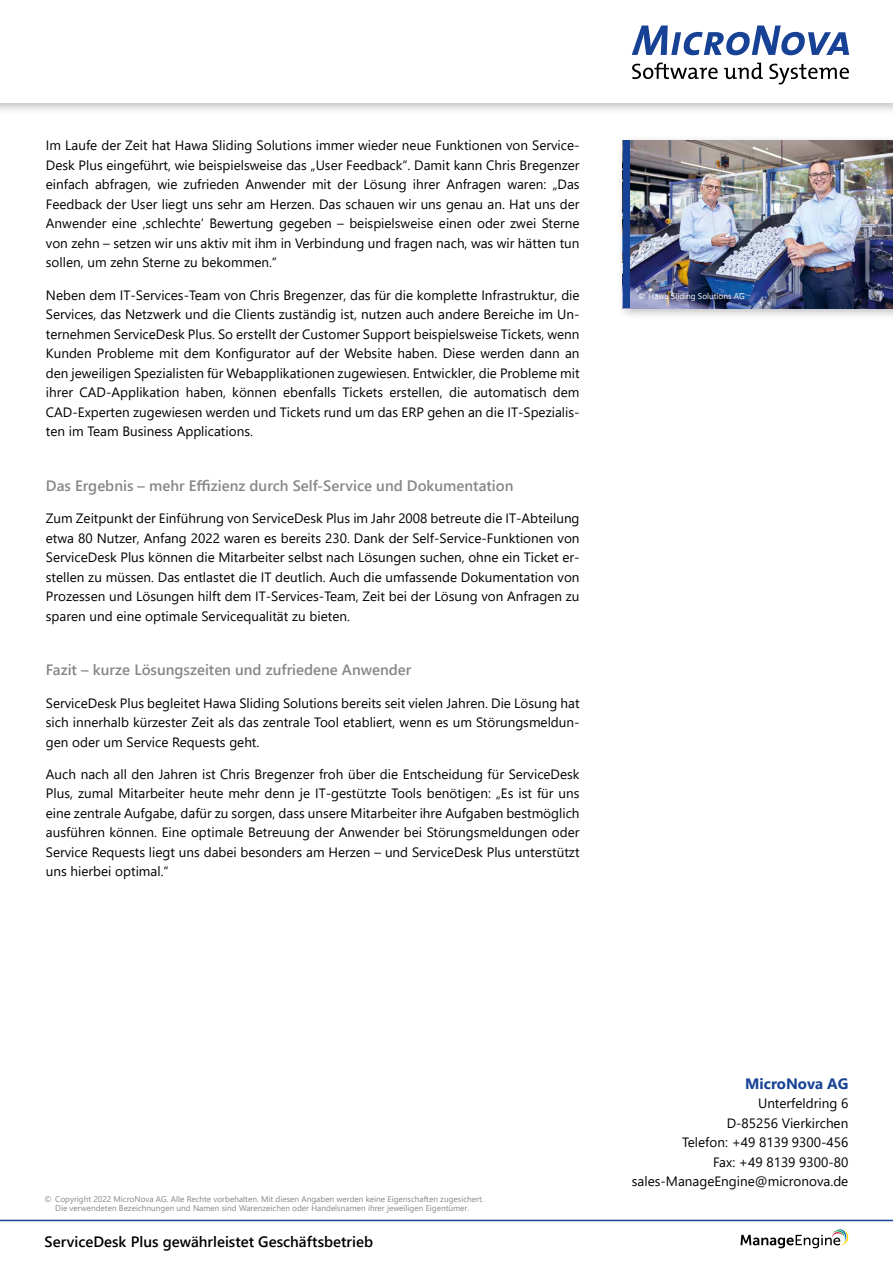
<style>
.page{position:relative;width:893px;height:1263px;background:#fff}
.page>*{position:absolute;margin:0;border:0;box-sizing:border-box;transform-origin:0 0}
.t1{font:600 15px "Segoe UI";color:#878787}
.t2{font:600 15px "Segoe UI";color:#000}
.t3{font:700 15px "Segoe UI";color:#164194}
.t4{font:13.5px/19.5px "Segoe UI";color:#000;text-align:justify}
.t5{font:8.25px/9px "Segoe UI";color:#878787;text-align:center}
.t6{font:8.25px "Segoe UI";color:#fff}
</style>
<div class="page">
<div style="left:0;top:0;width:893px;height:115px;background:#000;opacity:.25"></div>
<div style="left:0;top:0;width:893px;height:103px;background:#fff"></div>
<svg style="left:632px;top:26px;width:217px;height:29px"></svg>
<svg style="left:632px;top:63px;width:86px;height:16px"></svg>
<svg style="left:724px;top:63px;width:39px;height:16px"></svg>
<svg style="left:769px;top:64px;width:80px;height:21px"></svg>
<div style="left:617px;top:135px;width:276px;height:185px;background:#000;opacity:.25"></div>
<img style="left:629px;top:141px;width:264px;height:167px">
<svg style="left:0;top:1220px;width:893px;height:29px"></svg>
<div style="left:623px;top:141px;width:6px;height:167px;background:#164194"></div>
<p class="t4" style="left:46px;top:135px;width:535px">Im Laufe der Zeit hat Hawa Sliding Solutions immer wieder neue Funktionen von Service-Desk Plus eingeführt, wie beispielsweise das „User Feedback“. Damit kann Chris Bregenzer einfach abfragen, wie zufrieden Anwender mit der Lösung ihrer Anfragen waren: „Das Feedback der User liegt uns sehr am Herzen. Das schauen wir uns genau an. Hat uns der Anwender eine ‚schlechte‘ Bewertung gegeben – beispielsweise einen oder zwei Sterne von zehn – setzen wir uns aktiv mit ihm in Verbindung und fragen nach, was wir hätten tun sollen, um zehn Sterne zu bekommen.“</p>
<p class="t4" style="left:46px;top:284px;width:535px">Neben dem IT-Services-Team von Chris Bregenzer, das für die komplette Infrastruktur, die Services, das Netzwerk und die Clients zuständig ist, nutzen auch andere Bereiche im Un&shy;ternehmen ServiceDesk Plus. So erstellt der Customer Support beispielsweise Tickets, wenn Kunden Probleme mit dem Konfigurator auf der Website haben. Diese werden dann an den jeweiligen Spezialisten für Webapplikationen zugewiesen. Entwickler, die Probleme mit ihrer CAD-Applikation haben, können ebenfalls Tickets erstellen, die automatisch dem CAD-Experten zugewiesen werden und Tickets rund um das ERP gehen an die IT-Spezialis&shy;ten im Team Business Applications.</p>
<p class="t1" style="left:46px;top:471px;width:469px">Das Ergebnis – mehr Effizienz durch Self-Service und Dokumentation</p>
<p class="t4" style="left:46px;top:507px;width:535px">Zum Zeitpunkt der Einführung von ServiceDesk Plus im Jahr 2008 betreute die IT-Abteilung etwa 80 Nutzer, Anfang 2022 waren es bereits 230. Dank der Self-Service-Funktionen von ServiceDesk Plus können die Mitarbeiter selbst nach Lösungen suchen, ohne ein Ticket er&shy;stellen zu müssen. Das entlastet die IT deutlich. Auch die umfassende Dokumentation von Prozessen und Lösungen hilft dem IT-Services-Team, Zeit bei der Lösung von Anfragen zu sparen und eine optimale Servicequalität zu bieten.</p>
<p class="t1" style="left:46px;top:656px;width:367px">Fazit – kurze Lösungszeiten und zufriedene Anwender</p>
<p class="t4" style="left:46px;top:692px;width:535px">ServiceDesk Plus begleitet Hawa Sliding Solutions bereits seit vielen Jahren. Die Lösung hat sich innerhalb kürzester Zeit als das zentrale Tool etabliert, wenn es um Störungsmeldun&shy;gen oder um Service Requests geht.</p>
<p class="t4" style="left:46px;top:763px;width:535px">Auch nach all den Jahren ist Chris Bregenzer froh über die Entscheidung für ServiceDesk Plus, zumal Mitarbeiter heute mehr denn je IT-gestützte Tools benötigen: „Es ist für uns eine zentrale Aufgabe, dafür zu sorgen, dass unsere Mitarbeiter ihre Aufgaben bestmöglich ausführen können. Eine optimale Betreuung der Anwender bei Störungsmeldungen oder Service Requests liegt uns dabei besonders am Herzen – und ServiceDesk Plus unterstützt uns hierbei optimal.“</p>
<p class="t6" style="left:638px;top:289px;width:108px">© Hawa Sliding Solutions AG</p>
<p class="t5" style="left:45px;top:1194px;width:440px">© Copyright 2022 MicroNova AG. Alle Rechte vorbehalten. Mit diesen Angaben werden keine Eigenschaften zugesichert.<br>Die verwendeten Bezeichnungen und Namen sind Warenzeichen oder Handelsnamen ihrer jeweiligen Eigentümer.</p>
<p class="t2" style="left:45px;top:1227px;width:330px">ServiceDesk Plus gewährleistet Geschäftsbetrieb</p>
<p class="t3" style="left:745px;top:1069px;width:105px">MicroNova AG</p>
<p class="t4" style="left:632px;top:1093px;width:218px;text-align:right">Unterfeldring 6<br>D-85256 Vierkirchen<br>Telefon: +49 8139 9300-456<br>Fax: +49 8139 9300-80 sales-ManageEngine@micronova.de</p>
</div>
